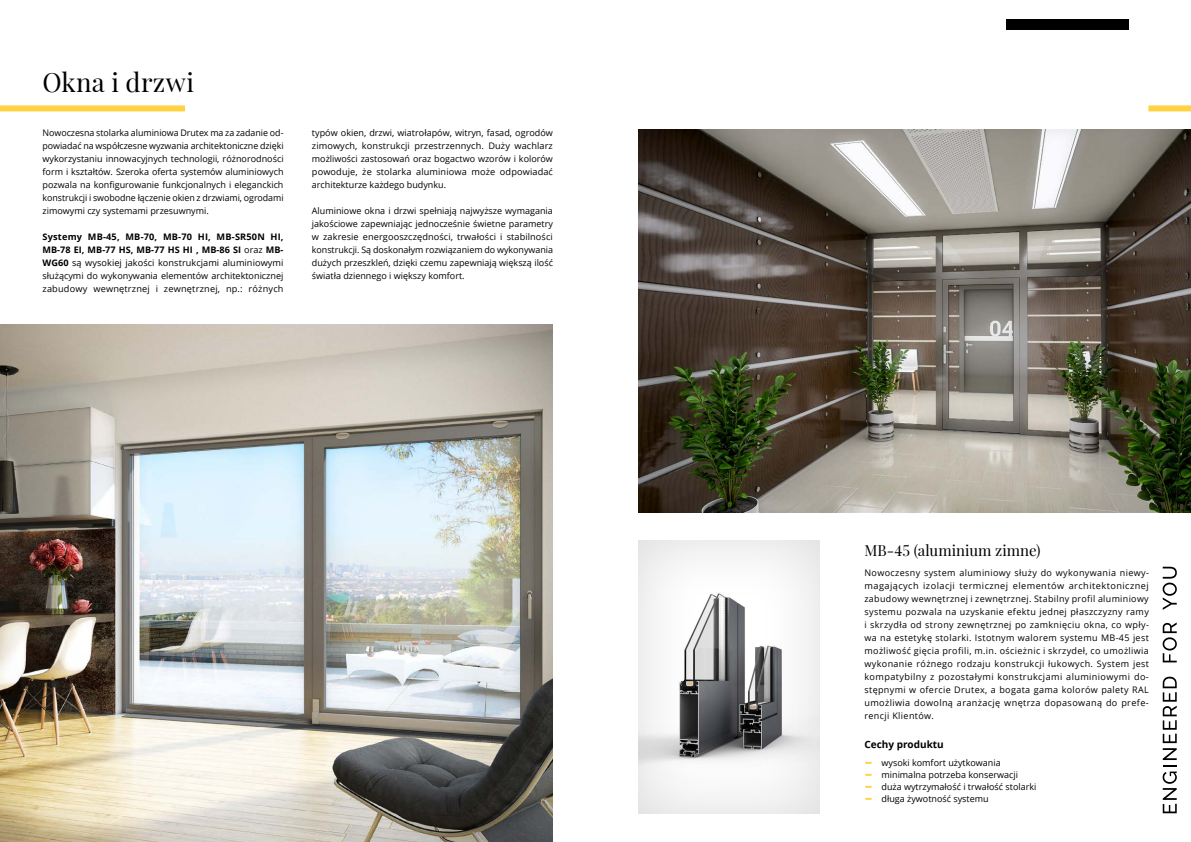
<style>
.page{position:relative;width:1191px;height:842px;background:#fff}
.page>*{position:absolute;margin:0;border:0;box-sizing:border-box;transform-origin:0 0}
.t1{font:26px "Playfair Display";letter-spacing:.015em;color:#000}
.t2{font:26px "Open Sans";color:#ffd244}
.t3{font:15px "Playfair Display";color:#000}
.t4{font:700 10px "Open Sans";color:#000}
.t5{font:9px/13px "Open Sans";color:#000;text-align:justify}
.s1{font-weight:700}
</style>
<div class="page">
<img style="left:0;top:324px;width:553px;height:518px">
<img style="left:638px;top:129px;width:553px;height:383px">
<div style="left:636px;top:539px;width:184px;height:275px;background:#000;opacity:.15"></div>
<svg style="left:1162px;top:677px;width:14px;height:136px"></svg>
<svg style="left:1162px;top:622px;width:14px;height:40px"></svg>
<svg style="left:1162px;top:567px;width:14px;height:43px"></svg>
<div style="left:0;top:105px;width:185px;height:6px;background:#ffd244"></div>
<div style="left:1148px;top:105px;width:43px;height:6px;background:#ffd244"></div>
<div style="left:1006px;top:19px;width:122px;height:10px;background:#000"></div>
<h1 class="t1" style="left:43px;top:62px;width:153px">Okna i drzwi</h1>
<p class="t5" style="left:43px;top:126px;width:243px">Nowoczesna stolarka aluminiowa Drutex ma za zadanie od&shy;powiadać na współczesne wyzwania architektoniczne dzięki wykorzystaniu innowacyjnych technologii, różnorodności form i kształtów. Szeroka oferta systemów aluminiowych pozwala na konfigurowanie funkcjonalnych i eleganckich konstrukcji i swobodne łączenie okien z drzwiami, ogrodami zimowymi czy systemami przesuwnymi.</p>
<p class="t5" style="left:43px;top:230px;width:243px"><span class="s1">Systemy MB-45, MB-70, MB-70 HI, MB-SR50N HI, MB-78 EI, MB-77 HS, MB-77 HS HI , MB-86 SI</span> oraz <span class="s1">MB-WG60</span> są wysokiej jakości konstrukcjami aluminiowymi służącymi do wykonywania elementów architektonicznej zabudowy wewnętrznej i zewnętrznej, np.: różnych</p>
<p class="t5" style="left:312px;top:126px;width:243px">typów okien, drzwi, wiatrołapów, witryn, fasad, ogrodów zimowych, konstrukcji przestrzennych. Duży wachlarz możliwości zastosowań oraz bogactwo wzorów i kolorów powoduje, że stolarka aluminiowa może odpowiadać architekturze każdego budynku.</p>
<p class="t5" style="left:312px;top:204px;width:243px">Aluminiowe okna i drzwi spełniają najwyższe wymagania jakościowe zapewniając jednocześnie świetne parametry w zakresie energooszczędności, trwałości i stabilności konstrukcji. Są doskonałym rozwiązaniem do wykonywania dużych przeszkleń, dzięki czemu zapewniają większą ilość światła dziennego i większy komfort.</p>
<h2 class="t3" style="left:864px;top:538px;width:178px">MB-45 (aluminium zimne)</h2>
<p class="t5" style="left:864px;top:565px;width:286px">Nowoczesny system aluminiowy służy do wykonywania niewy&shy;magających izolacji termicznej elementów architektonicznej zabudowy wewnętrznej i zewnętrznej. Stabilny profil aluminiowy systemu pozwala na uzyskanie efektu jednej płaszczyzny ramy i skrzydła od strony zewnętrznej po zamknięciu okna, co wpły&shy;wa na estetykę stolarki. Istotnym walorem systemu MB-45 jest możliwość gięcia profili, m.in. ościeżnic i skrzydeł, co umożliwia wykonanie różnego rodzaju konstrukcji łukowych. System jest kompatybilny z pozostałymi konstrukcjami aluminiowymi do&shy;stępnymi w ofercie Drutex, a bogata gama kolorów palety RAL umożliwia dowolną aranżację wnętrza dopasowaną do prefe&shy;rencji Klientów.</p>
<p class="t4" style="left:864px;top:737px;width:81px">Cechy produktu</p>
<h1 class="t2" style="left:864px;top:742px;width:10px">-</h1>
<p class="t5" style="left:881px;top:755px;width:121px">wysoki komfort użytkowania</p>
<h1 class="t2" style="left:864px;top:754px;width:10px">-</h1>
<p class="t5" style="left:881px;top:767px;width:138px">minimalna potrzeba konserwacji</p>
<h1 class="t2" style="left:864px;top:766px;width:10px">-</h1>
<p class="t5" style="left:881px;top:779px;width:156px">duża wytrzymałość i trwałość stolarki</p>
<h1 class="t2" style="left:864px;top:778px;width:10px">-</h1>
<p class="t5" style="left:881px;top:791px;width:109px">długa żywotność systemu</p>
</div>
